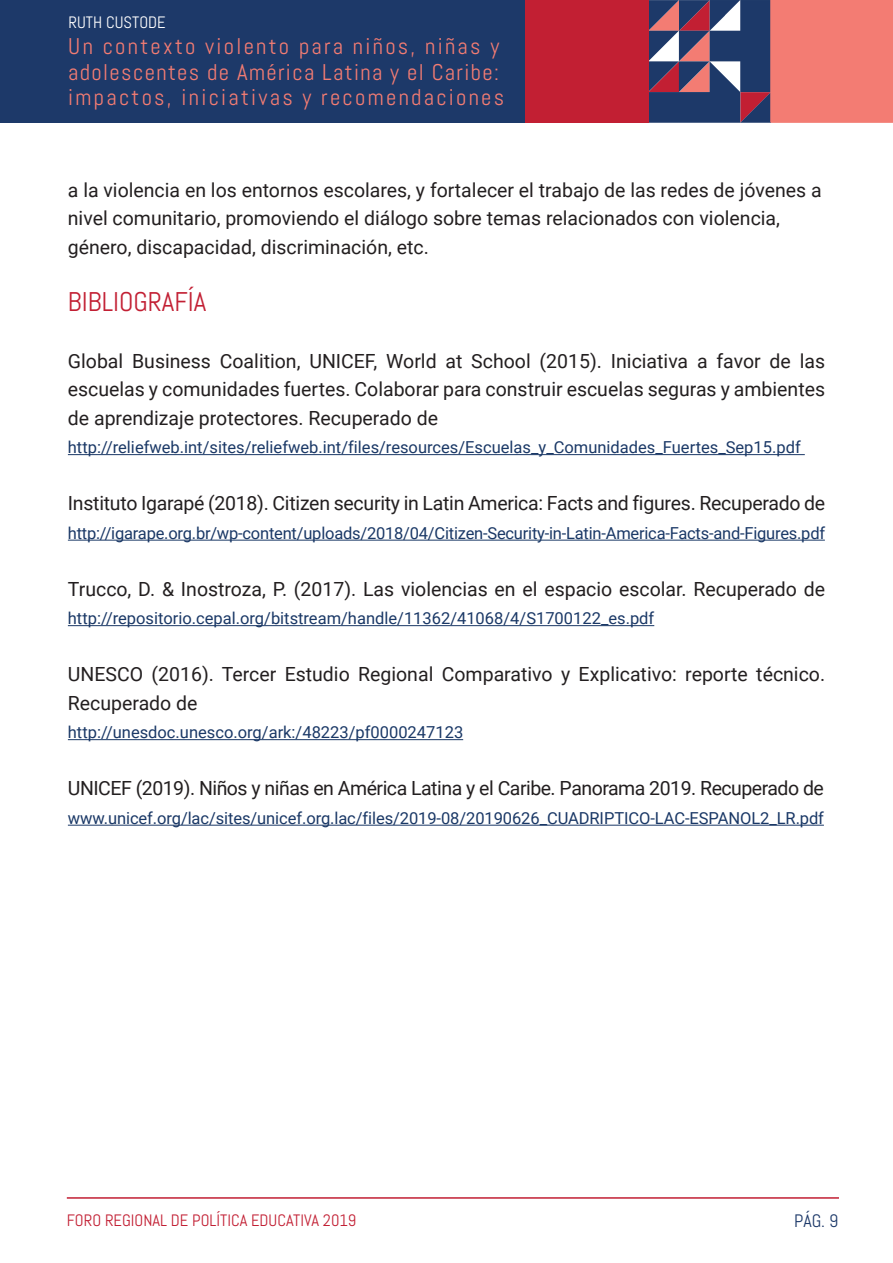
<style>
.page{position:relative;width:893px;height:1263px;background:#fff}
.page>*{position:absolute;margin:0;border:0;box-sizing:border-box;transform-origin:0 0}
.t1{font:27px "Abel";color:#c21f33}
.t2{font:22.65px/25.5px "Abel";letter-spacing:.1em;color:#f37c73}
.t3{font:19.5px/28.5px "Roboto";color:#231f20}
.t4{font:19.5px "Roboto";letter-spacing:-.025em;color:#231f20}
.t5{font:18px "Abel";color:#1d3969}
.t6{font:16.5px "Roboto";color:#1a3866}
.t7{font:16.5px "Abel";color:#c21f33}
.t8{font:16.5px "Abel";color:#fff}
</style>
<div class="page">
<hr style="left:67px;top:1197px;width:772px;height:2px;background:#c21f33">
<div style="left:0;top:0;width:630px;height:123px;background:#1d3969"></div>
<div style="left:525px;top:0;width:123px;height:123px;background:#c21f33"></div>
<svg style="left:648px;top:0;width:245px;height:123px;background:#a66573"></svg>
<hr style="left:68px;top:454px;width:737px;height:1px;background:#1a3866">
<hr style="left:68px;top:540px;width:757px;height:1px;background:#1a3866">
<hr style="left:68px;top:625px;width:586px;height:1px;background:#1a3866">
<hr style="left:68px;top:739px;width:395px;height:1px;background:#1a3866">
<hr style="left:68px;top:825px;width:756px;height:1px;background:#1a3866">
<p class="t8" style="left:69px;top:12px;width:99px">RUTH CUSTODE</p>
<p class="t2" style="left:68px;top:34px;width:437px">Un contexto violento para niños, niñas y adolescentes de América Latina y el Caribe: impactos, iniciativas y recomendaciones</p>
<p class="t3" style="left:68px;top:175px;width:755px">a la violencia en los entornos escolares, y fortalecer el trabajo de las redes de jóvenes a nivel comunitario, promoviendo el diálogo sobre temas relacionados con violencia, género, discapacidad, discriminación, etc.</p>
<h1 class="t1" style="left:68px;top:284px;width:140px">BIBLIOGRAFÍA</h1>
<p class="t3" style="left:68px;top:346px;width:759px;text-align:justify">Global Business Coalition, UNICEF, World at School (2015). Iniciativa a favor de las escuelas y comunidades fuertes. Colaborar para construir escuelas seguras y ambientes de aprendizaje protectores. Recuperado de</p>
<p class="t6" style="left:68px;top:436px;width:734px">http://reliefweb.int/sites/reliefweb.int/files/resources/Escuelas_y_Comunidades_Fuertes_Sep15.pdf</p>
<p class="t3" style="left:68px;top:488px;width:759px">Instituto Igarapé (2018). Citizen security in Latin America: Facts and figures. Recuperado de</p>
<p class="t6" style="left:68px;top:521px;width:759px">http://igarape.org.br/wp-content/uploads/2018/04/Citizen-Security-in-Latin-America-Facts-and-Figures.pdf</p>
<p class="t3" style="left:68px;top:574px;width:759px">Trucco, D. &amp; Inostroza, P. (2017). Las violencias en el espacio escolar. Recuperado de</p>
<p class="t6" style="left:68px;top:607px;width:588px">http://repositorio.cepal.org/bitstream/handle/11362/41068/4/S1700122_es.pdf</p>
<p class="t3" style="left:68px;top:659px;width:759px">UNESCO (2016). Tercer Estudio Regional Comparativo y Explicativo: reporte técnico.<br>Recuperado de</p>
<p class="t6" style="left:68px;top:721px;width:397px">http://unesdoc.unesco.org/ark:/48223/pf0000247123</p>
<p class="t4" style="left:68px;top:775px;width:758px">UNICEF (2019). Niños y niñas en América Latina y el Caribe. Panorama 2019. Recuperado de</p>
<p class="t6" style="left:68px;top:806px;width:758px">www.unicef.org/lac/sites/unicef.org.lac/files/2019-08/20190626_CUADRIPTICO-LAC-ESPANOL2_LR.pdf</p>
<p class="t7" style="left:67px;top:1209px;width:291px">FORO REGIONAL DE POLÍTICA EDUCATIVA 2019</p>
<p class="t5" style="left:794px;top:1209px;width:46px">PÁG. 9</p>
</div>
